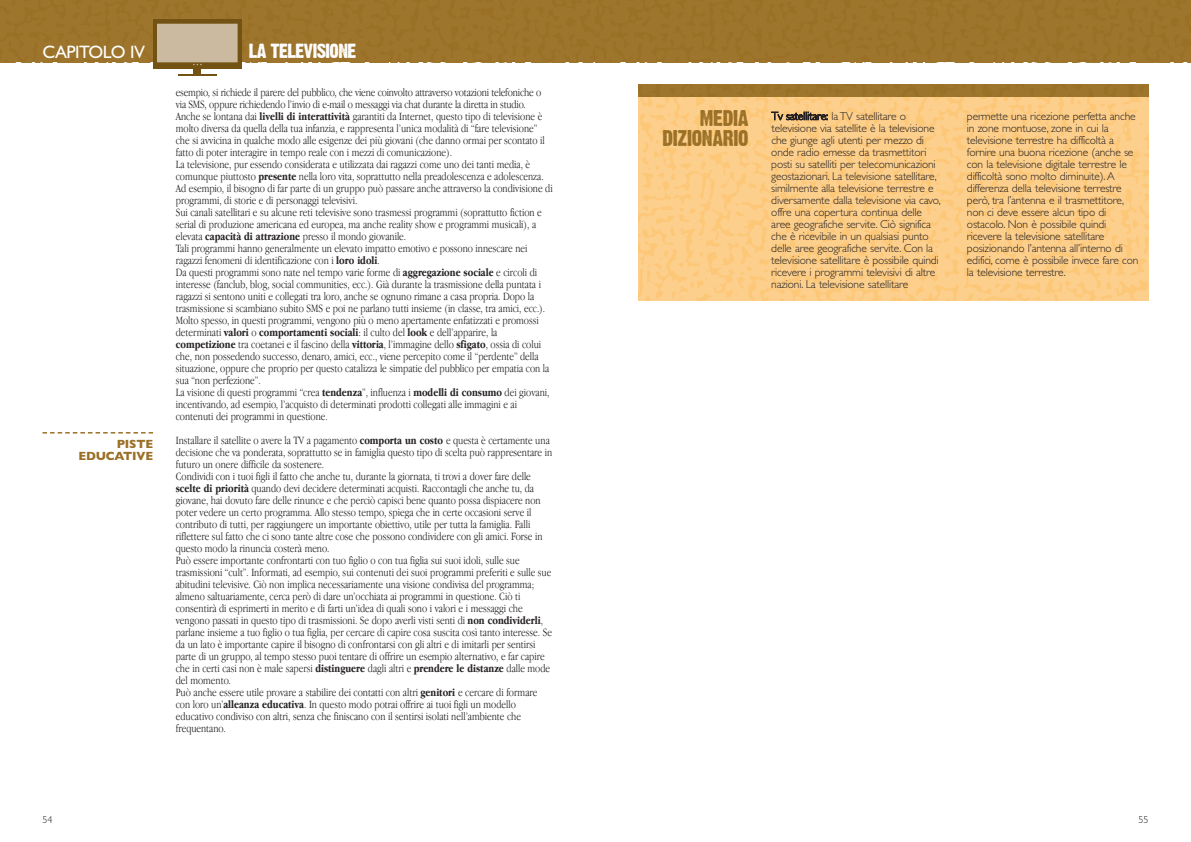
<style>
.page{position:relative;width:1191px;height:842px;background:#fff}
.page>*{position:absolute;margin:0;border:0;box-sizing:border-box;transform-origin:0 0}
.t1{font:20px/20px "Dirty Headline";letter-spacing:-.015em;color:#9a7026;text-align:right}
.t2{font:18px "Dirty Headline";letter-spacing:-.03em;color:#fff}
.t3{font:18px "Gill Sans";letter-spacing:-.03em;color:#fff}
.t4{font:700 12px/12px "Gill Sans";letter-spacing:-.02em;color:#9a7026;text-align:right}
.t5{font:300 11.5px/12px "Apple Garamond";color:#231f20}
.t6{font:300 11.5px/12px "Gill Sans";letter-spacing:-.015em;color:#231f20}
.t7{font:300 10px "Gill Sans";color:#231f20}
.s1{font-weight:700}
</style>
<div class="page">
<img style="left:638px;top:96px;width:510px;height:204px">
<svg style="left:43px;top:432px;width:110px;height:2px"></svg>
<div style="left:0;top:1px;width:595px;height:61px;background:#9e752d"></div>
<div style="left:595px;top:1px;width:595px;height:61px;background:#9e752d"></div>
<svg style="left:153px;top:20px;width:89px;height:49px"></svg>
<div style="left:158px;top:24px;width:79px;height:38px;background:#cbba9f"></div>
<div style="left:194px;top:68px;width:7px;height:7px;background:#735313"></div>
<hr style="left:178px;top:74px;width:38px;height:2px;background:#735313">
<div style="left:638px;top:84px;width:510px;height:12px;background:#9e752d"></div>
<h2 class="t3" style="left:43px;top:41px;width:104px">CAPITOLO IV</h2>
<h2 class="t2" style="left:249px;top:42px;width:109px">LA TELEVISIONE</h2>
<p class="t4" style="left:79px;top:438px;width:76px">PISTE<br>EDUCATIVE</p>
<p class="t5" style="left:176px;top:86px;width:378px">esempio, si richiede il parere del pubblico, che viene coinvolto attraverso votazioni telefoniche o via SMS, oppure richiedendo l’invio di e-mail o messaggi via chat durante la diretta in studio.<br>Anche se lontana dai <span class="s1">livelli di interattività</span> garantiti da Internet, questo tipo di televisione è molto diversa da quella della tua infanzia, e rappresenta l’unica modalità di “fare televisione” che si avvicina in qualche modo alle esigenze dei più giovani (che danno ormai per scontato il fatto di poter interagire in tempo reale con i mezzi di comunicazione).<br>La televisione, pur essendo considerata e utilizzata dai ragazzi come uno dei tanti media, è comunque piuttosto <span class="s1">presente</span> nella loro vita, soprattutto nella preadolescenza e adolescenza.<br>Ad esempio, il bisogno di far parte di un gruppo può passare anche attraverso la condivisione di programmi, di storie e di personaggi televisivi.<br>Sui canali satellitari e su alcune reti televisive sono trasmessi programmi (soprattutto fiction e serial di produzione americana ed europea, ma anche reality show e programmi musicali), a elevata <span class="s1">capacità di attrazione</span> presso il mondo giovanile.<br>Tali programmi hanno generalmente un elevato impatto emotivo e possono innescare nei ragazzi fenomeni di identificazione con i <span class="s1">loro idoli</span>.<br>Da questi programmi sono nate nel tempo varie forme di <span class="s1">aggregazione sociale</span> e circoli di interesse (fanclub, blog, social communities, ecc.). Già durante la trasmissione della puntata i ragazzi si sentono uniti e collegati tra loro, anche se ognuno rimane a casa propria. Dopo la trasmissione si scambiano subito SMS e poi ne parlano tutti insieme (in classe, tra amici, ecc.).<br>Molto spesso, in questi programmi, vengono più o meno apertamente enfatizzati e promossi determinati <span class="s1">valori</span> o <span class="s1">comportamenti sociali</span>: il culto del <span class="s1">look</span> e dell’apparire, la <span class="s1">competizione</span> tra coetanei e il fascino della <span class="s1">vittoria</span>, l’immagine dello <span class="s1">sfigato</span>, ossia di colui che, non possedendo successo, denaro, amici, ecc., viene percepito come il “perdente” della situazione, oppure che proprio per questo catalizza le simpatie del pubblico per empatia con la sua “non perfezione”.<br>La visione di questi programmi “crea <span class="s1">tendenza</span>”, influenza i <span class="s1">modelli di consumo</span> dei giovani, incentivando, ad esempio, l’acquisto di determinati prodotti collegati alle immagini e ai contenuti dei programmi in questione.</p>
<p class="t5" style="left:176px;top:434px;width:378px">Installare il satellite o avere la TV a pagamento <span class="s1">comporta un costo</span> e questa è certamente una decisione che va ponderata, soprattutto se in famiglia questo tipo di scelta può rappresentare in futuro un onere difficile da sostenere.<br>Condividi con i tuoi figli il fatto che anche tu, durante la giornata, ti trovi a dover fare delle <span class="s1">scelte di priorità</span> quando devi decidere determinati acquisti. Raccontagli che anche tu, da giovane, hai dovuto fare delle rinunce e che perciò capisci bene quanto possa dispiacere non poter vedere un certo programma. Allo stesso tempo, spiega che in certe occasioni serve il contributo di tutti, per raggiungere un importante obiettivo, utile per tutta la famiglia. Falli riflettere sul fatto che ci sono tante altre cose che possono condividere con gli amici. Forse in questo modo la rinuncia costerà meno.<br>Può essere importante confrontarti con tuo figlio o con tua figlia sui suoi idoli, sulle sue trasmissioni “cult”. Informati, ad esempio, sui contenuti dei suoi programmi preferiti e sulle sue abitudini televisive. Ciò non implica necessariamente una visione condivisa del programma; almeno saltuariamente, cerca però di dare un’occhiata ai programmi in questione. Ciò ti consentirà di esprimerti in merito e di farti un’idea di quali sono i valori e i messaggi che vengono passati in questo tipo di trasmissioni. Se dopo averli visti senti di <span class="s1">non condividerli</span>, parlane insieme a tuo figlio o tua figlia, per cercare di capire cosa suscita così tanto interesse. Se da un lato è importante capire il bisogno di confrontarsi con gli altri e di imitarli per sentirsi parte di un gruppo, al tempo stesso puoi tentare di offrire un esempio alternativo, e far capire che in certi casi non è male sapersi <span class="s1">distinguere</span> dagli altri e <span class="s1">prendere le distanze</span> dalle mode del momento.<br>Può anche essere utile provare a stabilire dei contatti con altri <span class="s1">genitori</span> e cercare di formare con loro un’<span class="s1">alleanza educativa</span>. In questo modo potrai offrire ai tuoi figli un modello educativo condiviso con altri, senza che finiscano con il sentirsi isolati nell’ambiente che frequentano.</p>
<h1 class="t1" style="left:662px;top:109px;width:88px">MEDIA<br>DIZIONARIO</h1>
<p class="t6" style="left:771px;top:110px;width:171px">Tv satellitare: la TV satellitare o televisione via satellite è la televisione che giunge agli utenti per mezzo di onde radio emesse da trasmettitori posti su satelliti per telecomunicazioni geostazionari. La televisione satellitare, similmente alla televisione terrestre e diversamente dalla televisione via cavo, offre una copertura continua delle aree geografiche servite. Ciò significa che è ricevibile in un qualsiasi punto delle aree geografiche servite. Con la televisione satellitare è possibile quindi ricevere i programmi televisivi di altre nazioni. La televisione satellitare</p>
<p class="t6" style="left:967px;top:110px;width:173px">permette una ricezione perfetta anche in zone montuose, zone in cui la televisione terrestre ha difficoltà a fornire una buona ricezione (anche se con la televisione digitale terrestre le difficoltà sono molto diminuite).A differenza della televisione terrestre però, tra l’antenna e il trasmettitore, non ci deve essere alcun tipo di ostacolo. Non è possibile quindi ricevere la televisione satellitare posizionando l’antenna all’interno di edifici, come è possibile invece fare con la televisione terrestre.</p>
<p class="t7" style="left:43px;top:814px;width:11px">54</p>
<p class="t7" style="left:1138px;top:814px;width:11px">55</p>
</div>
